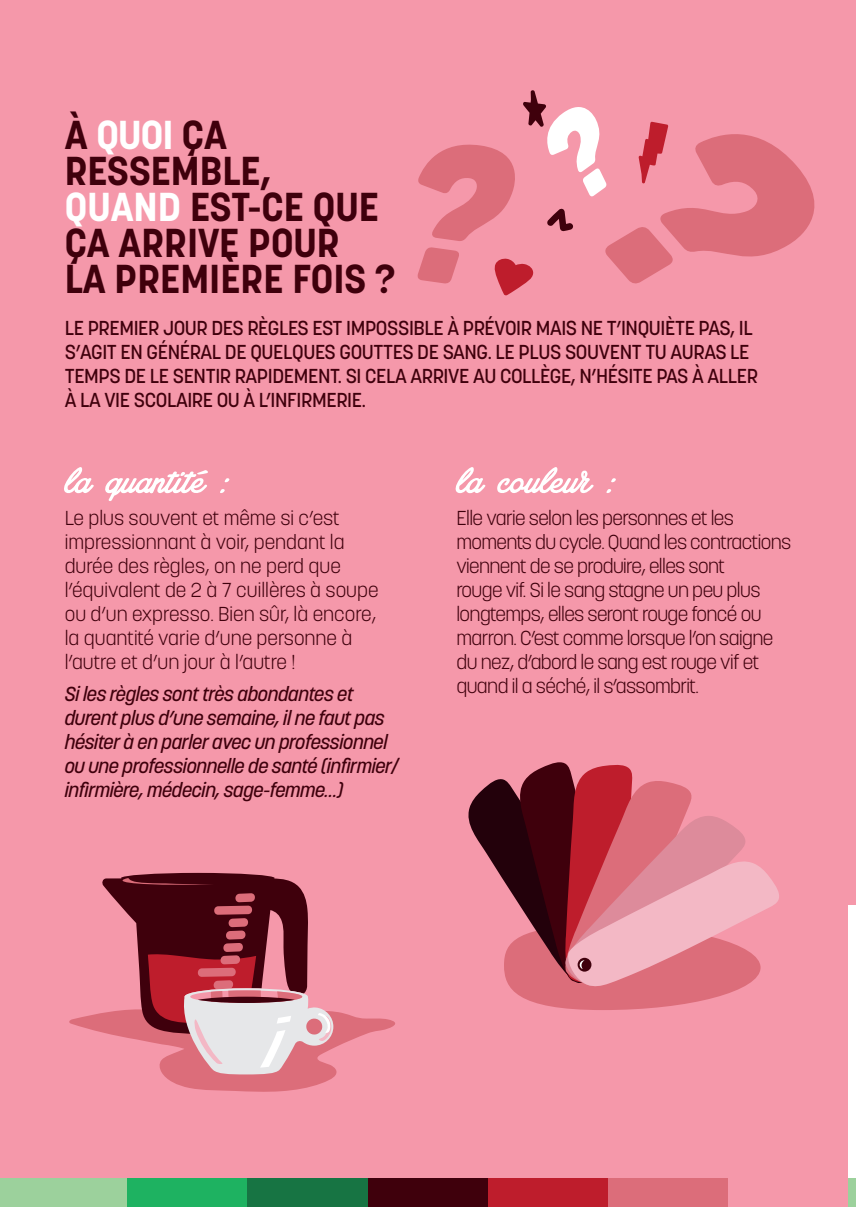
<style>
.page{position:relative;width:856px;height:1207px;background:#fff}
.page>*{position:absolute;margin:0;border:0;box-sizing:border-box;transform-origin:0 0}
.t1{font:50px "Amplify";color:#fff}
.t2{font:700 40px/36px "Korolev";color:#3f000c}
.t3{font:300 20px/24px "Korolev";letter-spacing:-.03em;color:#3f000c}
.t4{font:500 20px/24px "Korolev";letter-spacing:-.02em;color:#3f000c}
.t5{font:300 20px/24px "Korolev";color:#3f000c}
.t6{font:italic 500 20px/24px "Korolev";letter-spacing:-.03em;color:#3f000c}
.s1{color:#fff}
</style>
<div class="page">
<div style="left:0;top:0;width:855px;height:1207px;background:#f598aa"></div>
<div style="left:847px;top:905px;width:8px;height:302px;background:#fff"></div>
<svg style="left:417px;top:90px;width:398px;height:205px"></svg>
<svg style="left:468px;top:762px;width:311px;height:248px"></svg>
<div style="left:121px;top:873px;width:153px;height:10px;background:#3f000c;border-radius:50%"></div>
<svg style="left:69px;top:877px;width:326px;height:215px"></svg>
<div style="left:0;top:1178px;width:128px;height:29px;background:#9cd19c"></div>
<div style="left:128px;top:1178px;width:120px;height:29px;background:#1eb261"></div>
<div style="left:248px;top:1178px;width:120px;height:29px;background:#177443"></div>
<div style="left:368px;top:1178px;width:119px;height:29px;background:#3f000c"></div>
<div style="left:487px;top:1178px;width:120px;height:29px;background:#be1d2c"></div>
<div style="left:607px;top:1178px;width:120px;height:29px;background:#dc6d7a"></div>
<div style="left:847px;top:1178px;width:8px;height:29px;background:#9cd19c"></div>
<h2 class="t2" style="left:65px;top:117px;width:332px">À <span class="s1">QUOI</span> ÇA<br>RESSEMBLE,<br><span class="s1">QUAND</span> EST-CE QUE<br>ÇA ARRIVE POUR<br>LA PREMIÈRE FOIS ?</h2>
<p class="t4" style="left:65px;top:315px;width:694px">LE PREMIER JOUR DES RÈGLES EST IMPOSSIBLE À PRÉVOIR MAIS NE T’INQUIÈTE PAS, IL S’AGIT EN GÉNÉRAL DE QUELQUES GOUTTES DE SANG. LE PLUS SOUVENT TU AURAS LE TEMPS DE LE SENTIR RAPIDEMENT. SI CELA ARRIVE AU COLLÈGE, N’HÉSITE PAS À ALLER À LA VIE SCOLAIRE OU À L’INFIRMERIE.</p>
<h1 class="t1" style="left:65px;top:450px;width:162px">la quantité :</h1>
<p class="t5" style="left:65px;top:506px;width:315px">Le plus souvent et même si c’est impressionnant à voir, pendant la durée des règles, on ne perd que l’équivalent de 2 à 7 cuillères à soupe ou d’un expresso. Bien sûr, là encore, la quantité varie d’une personne à l’autre et d’un jour à l’autre !</p>
<p class="t6" style="left:65px;top:682px;width:335px">Si les règles sont très abondantes et durent plus d’une semaine, il ne faut pas hésiter à en parler avec un professionnel ou une professionnelle de santé (infirmier/ infirmière, médecin, sage-femme…)</p>
<h1 class="t1" style="left:456px;top:450px;width:157px">la couleur :</h1>
<p class="t3" style="left:456px;top:506px;width:336px">Elle varie selon les personnes et les moments du cycle. Quand les contractions viennent de se produire, elles sont<br>rouge vif. Si le sang stagne un peu plus longtemps, elles seront rouge foncé ou marron. C’est comme lorsque l’on saigne du nez, d’abord le sang est rouge vif et quand il a séché, il s’assombrit.</p>
</div>
